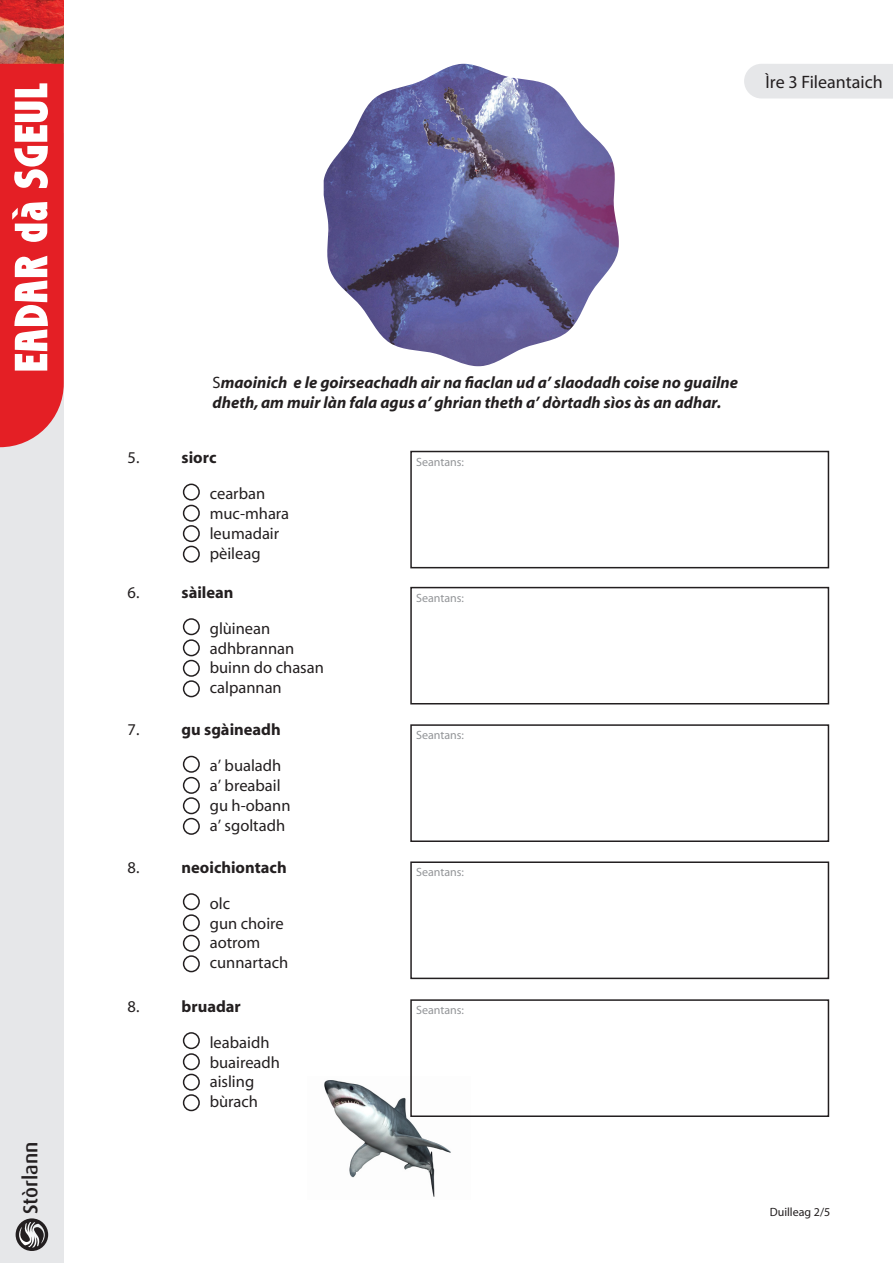
<style>
.page{position:relative;width:893px;height:1263px;background:#fff}
.page>*{position:absolute;margin:0;border:0;box-sizing:border-box;transform-origin:0 0}
.t1{font:500 20.25px "Dax";color:#231f20}
.t2{font:18px "Myriad Pro";color:#231f20}
.t3{font:16.5px "Myriad";color:#231f20}
.t4{font:italic 700 16.5px/19.8px "Myriad";color:#231f20}
.t5{font:700 16.5px "Myriad";color:#231f20}
.Seantans{font:12px "Myriad";color:#939598}
.t6{font:12px "Myriad";color:#231f20}
.s1{font-weight:400;font-style:normal}
</style>
<div class="page">
<div style="left:0;top:133px;width:64px;height:1130px;background:#e6e7e9"></div>
<div style="left:16px;top:1218px;width:32px;height:33px;background:#231f20;border-radius:50%"></div>
<svg style="left:19px;top:1222px;width:26px;height:25px"></svg>
<img style="left:0;top:0;width:64px;height:64px">
<svg style="left:0;top:64px;width:64px;height:383px;background:#ea595d"></svg>
<div style="left:744px;top:64px;width:149px;height:35px;background:#e6e7e9"></div>
<img style="left:324px;top:1080px;width:127px;height:117px">
<img style="left:324px;top:64px;width:295px;height:302px">
<div style="left:183px;top:484px;width:17px;height:17px;border:2px solid #231f20;border-radius:50%"></div>
<div style="left:183px;top:505px;width:17px;height:17px;border:2px solid #231f20;border-radius:50%"></div>
<div style="left:183px;top:525px;width:17px;height:17px;border:2px solid #231f20;border-radius:50%"></div>
<div style="left:183px;top:546px;width:17px;height:17px;border:2px solid #231f20;border-radius:50%"></div>
<div style="left:183px;top:618px;width:17px;height:17px;border:2px solid #231f20;border-radius:50%"></div>
<div style="left:183px;top:639px;width:17px;height:17px;border:2px solid #231f20;border-radius:50%"></div>
<div style="left:183px;top:660px;width:17px;height:17px;border:2px solid #231f20;border-radius:50%"></div>
<div style="left:183px;top:680px;width:17px;height:17px;border:2px solid #231f20;border-radius:50%"></div>
<div style="left:183px;top:756px;width:17px;height:17px;border:2px solid #231f20;border-radius:50%"></div>
<div style="left:183px;top:777px;width:17px;height:17px;border:2px solid #231f20;border-radius:50%"></div>
<div style="left:183px;top:797px;width:17px;height:17px;border:2px solid #231f20;border-radius:50%"></div>
<div style="left:183px;top:818px;width:17px;height:17px;border:2px solid #231f20;border-radius:50%"></div>
<div style="left:410px;top:587px;width:419px;height:117px;border:2px solid #231f20"></div>
<div style="left:183px;top:893px;width:17px;height:17px;border:2px solid #231f20;border-radius:50%"></div>
<div style="left:183px;top:914px;width:17px;height:17px;border:2px solid #231f20;border-radius:50%"></div>
<div style="left:183px;top:935px;width:17px;height:17px;border:2px solid #231f20;border-radius:50%"></div>
<div style="left:183px;top:955px;width:17px;height:17px;border:2px solid #231f20;border-radius:50%"></div>
<div style="left:183px;top:1032px;width:17px;height:17px;border:2px solid #231f20;border-radius:50%"></div>
<div style="left:183px;top:1053px;width:17px;height:17px;border:2px solid #231f20;border-radius:50%"></div>
<div style="left:183px;top:1074px;width:17px;height:17px;border:2px solid #231f20;border-radius:50%"></div>
<div style="left:183px;top:1094px;width:17px;height:17px;border:2px solid #231f20;border-radius:50%"></div>
<div style="left:410px;top:451px;width:419px;height:117px;border:2px solid #231f20"></div>
<div style="left:410px;top:724px;width:419px;height:118px;border:2px solid #231f20"></div>
<div style="left:410px;top:861px;width:419px;height:118px;border:2px solid #231f20"></div>
<div style="left:410px;top:999px;width:419px;height:118px;border:2px solid #231f20"></div>
<p class="t2" style="left:765px;top:71px;width:119px">Ìre 3 Fileantaich</p>
<p class="t1" style="left:19px;top:1214px;width:74px;rotate:-90deg">Stòrlann</p>
<p class="t4" style="left:213px;top:373px;width:527px"><span class="s1">S</span>maoinich e le goirseachadh air na fiaclan ud a’ slaodadh coise no guailne dheth, am muir làn fala agus a’ ghrian theth a’ dòrtadh sìos às an adhar.</p>
<p class="t3" style="left:128px;top:449px;width:13px">5.</p>
<p class="t5" style="left:182px;top:449px;width:36px">siorc</p>
<p class="t3" style="left:210px;top:485px;width:57px">cearban</p>
<p class="t3" style="left:210px;top:505px;width:81px">muc-mhara</p>
<p class="t3" style="left:210px;top:525px;width:71px">leumadair</p>
<p class="t3" style="left:210px;top:545px;width:52px">pèileag</p>
<p class="t3" style="left:128px;top:584px;width:13px">6.</p>
<p class="t5" style="left:182px;top:584px;width:54px">sàilean</p>
<p class="t3" style="left:210px;top:620px;width:62px">glùinean</p>
<p class="t3" style="left:210px;top:640px;width:86px">adhbrannan</p>
<p class="t3" style="left:210px;top:660px;width:116px">buinn do chasan</p>
<p class="t3" style="left:210px;top:679px;width:73px">calpannan</p>
<p class="t3" style="left:128px;top:721px;width:13px">7.</p>
<p class="t5" style="left:182px;top:721px;width:101px">gu sgàineadh</p>
<p class="t3" style="left:210px;top:757px;width:73px">a’ bualadh</p>
<p class="t3" style="left:210px;top:777px;width:72px">a’ breabail</p>
<p class="t3" style="left:210px;top:797px;width:82px">gu h-obann</p>
<p class="t3" style="left:210px;top:817px;width:77px">a’ sgoltadh</p>
<p class="t3" style="left:128px;top:859px;width:13px">8.</p>
<p class="t5" style="left:182px;top:859px;width:107px">neoichiontach</p>
<p class="t3" style="left:210px;top:895px;width:22px">olc</p>
<p class="t3" style="left:210px;top:915px;width:76px">gun choire</p>
<p class="t3" style="left:210px;top:935px;width:52px">aotrom</p>
<p class="t3" style="left:210px;top:954px;width:80px">cunnartach</p>
<p class="t3" style="left:128px;top:998px;width:13px">8.</p>
<p class="t5" style="left:182px;top:998px;width:61px">bruadar</p>
<p class="t3" style="left:210px;top:1034px;width:61px">leabaidh</p>
<p class="t3" style="left:210px;top:1054px;width:72px">buaireadh</p>
<p class="t3" style="left:210px;top:1073px;width:46px">aisling</p>
<p class="t3" style="left:210px;top:1093px;width:50px">bùrach</p>
<p class="Seantans" style="left:416px;top:455px;width:50px">Seantans:</p>
<p class="Seantans" style="left:416px;top:592px;width:50px">Seantans:</p>
<p class="Seantans" style="left:416px;top:729px;width:50px">Seantans:</p>
<p class="Seantans" style="left:416px;top:866px;width:50px">Seantans:</p>
<p class="Seantans" style="left:416px;top:1004px;width:50px">Seantans:</p>
<p class="t6" style="left:770px;top:1206px;width:62px">Duilleag 2/5</p>
</div>
